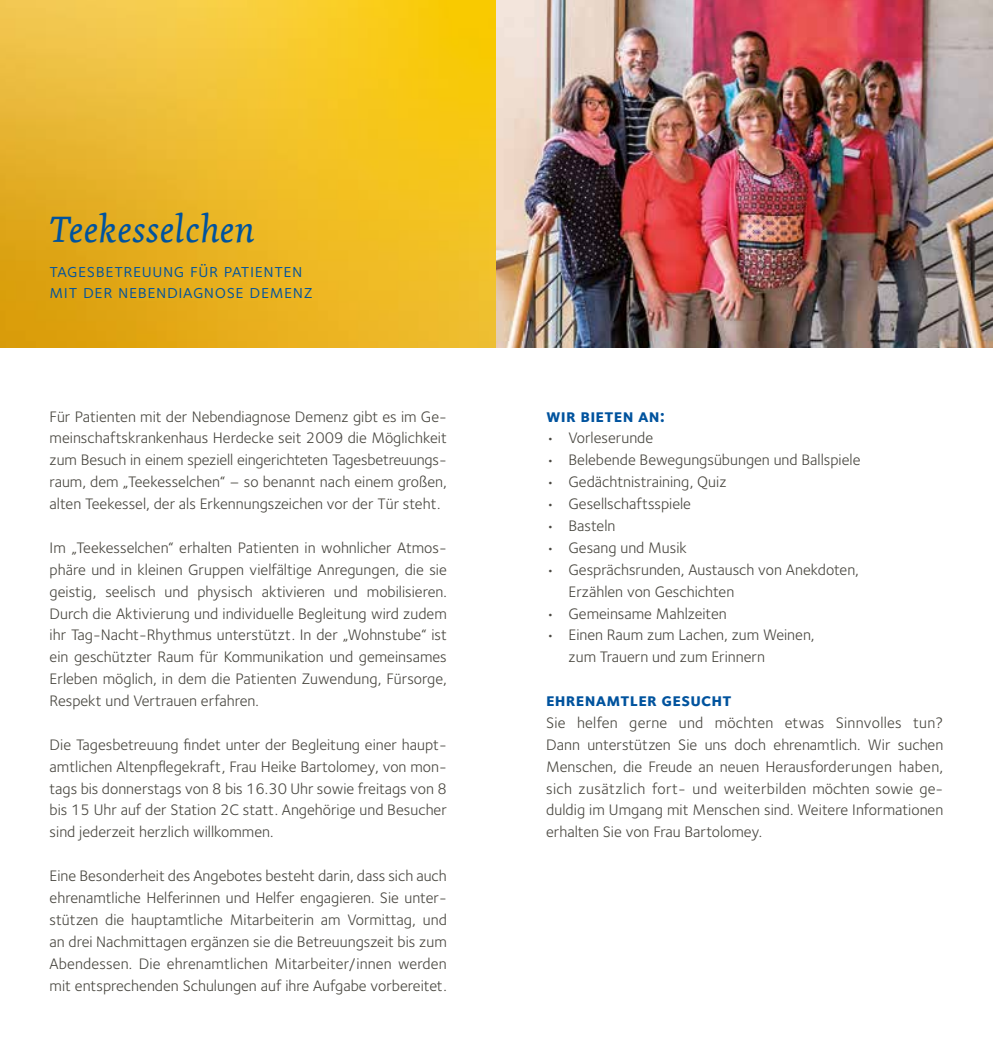
<style>
.page{position:relative;width:993px;height:1042px;background:#fff}
.page>*{position:absolute;margin:0;border:0;box-sizing:border-box;transform-origin:0 0}
.t1{font:italic 38.5px "Dolly";letter-spacing:.005em;color:#00539e}
.t2{font:19.25px/21px "Foundry Sterling Book Expert";letter-spacing:.03em;color:#00539e}
.t3{font:18.38px "Foundry Sterling Bold Expert";letter-spacing:.01em;color:#00539e}
.t4{font:15.75px/21.9px "Foundry Sterling";color:#494740;text-align:justify}
</style>
<div class="page">
<img style="left:497px;top:0;width:495px;height:347px">
<svg style="left:0;top:0;width:497px;height:347px;background:#edbb26"></svg>
<h1 class="t1" style="left:50px;top:206px;width:206px">Teekesselchen</h1>
<p class="t2" style="left:50px;top:259px;width:264px">tagesbetreuung für patienten mit der nebendiagnose demenz</p>
<p class="t4" style="left:50px;top:405px;width:398px">Für Patienten mit der Nebendiagnose Demenz gibt es im Ge&shy;meinschaftskrankenhaus Herdecke seit 2009 die Möglichkeit zum Besuch in einem speziell eingerichteten Tagesbetreuungs&shy;raum, dem „Teekesselchen“ – so benannt nach einem großen, alten Teekessel, der als Erkennungszeichen vor der Tür steht.</p>
<p class="t4" style="left:50px;top:536px;width:398px">Im „Teekesselchen“ erhalten Patienten in wohnlicher Atmos&shy;phäre und in kleinen Gruppen vielfältige Anregungen, die sie geistig, seelisch und physisch aktivieren und mobilisieren.<br>Durch die Aktivierung und individuelle Begleitung wird zudem ihr Tag-Nacht-Rhythmus unterstützt. In der „Wohnstube“ ist ein geschützter Raum für Kommunikation und gemeinsames Erleben möglich, in dem die Patienten Zuwendung, Fürsorge, Respekt und Vertrauen erfahren.</p>
<p class="t4" style="left:50px;top:733px;width:398px">Die Tagesbetreuung findet unter der Begleitung einer haupt&shy;amtlichen Altenpflegekraft, Frau Heike Bartolomey, von mon&shy;tags bis donnerstags von 8 bis 16.30 Uhr sowie freitags von 8 bis 15 Uhr auf der Station 2C statt. Angehörige und Besucher sind jederzeit herzlich willkommen.</p>
<p class="t4" style="left:50px;top:865px;width:398px">Eine Besonderheit des Angebotes besteht darin, dass sich auch ehrenamtliche Helferinnen und Helfer engagieren. Sie unter&shy;stützen die hauptamtliche Mitarbeiterin am Vormittag, und an drei Nachmittagen ergänzen sie die Betreuungszeit bis zum Abendessen. Die ehrenamtlichen Mitarbeiter/innen werden mit entsprechenden Schulungen auf ihre Aufgabe vorbereitet.</p>
<p class="t3" style="left:546px;top:404px;width:120px">wir bieten an:</p>
<p class="t4" style="left:546px;top:427px;width:109px">• Vorleserunde</p>
<p class="t4" style="left:546px;top:449px;width:316px">• Belebende Bewegungsübungen und Ballspiele</p>
<p class="t4" style="left:546px;top:471px;width:182px">• Gedächtnistraining, Quiz</p>
<p class="t4" style="left:546px;top:493px;width:146px">• Gesellschaftsspiele</p>
<p class="t4" style="left:546px;top:515px;width:71px">• Basteln</p>
<p class="t4" style="left:546px;top:536px;width:142px">• Gesang und Musik</p>
<p class="t4" style="left:568px;top:558px;width:292px;text-indent:-22px">• Gesprächsrunden, Austausch von Anekdoten,<br>Erzählen von Geschichten</p>
<p class="t4" style="left:546px;top:602px;width:182px">• Gemeinsame Mahlzeiten</p>
<p class="t4" style="left:568px;top:624px;width:247px;text-indent:-22px">• Einen Raum zum Lachen, zum Weinen, zum Trauern und zum Erinnern</p>
<p class="t3" style="left:546px;top:689px;width:187px">ehrenamtler gesucht</p>
<p class="t4" style="left:546px;top:711px;width:398px">Sie helfen gerne und möchten etwas Sinnvolles tun?<br>Dann unterstützen Sie uns doch ehrenamtlich. Wir suchen Menschen, die Freude an neuen Herausforderungen haben, sich zusätzlich fort- und weiterbilden möchten sowie ge&shy;duldig im Umgang mit Menschen sind. Weitere Informationen erhalten Sie von Frau Bartolomey.</p>
</div>
